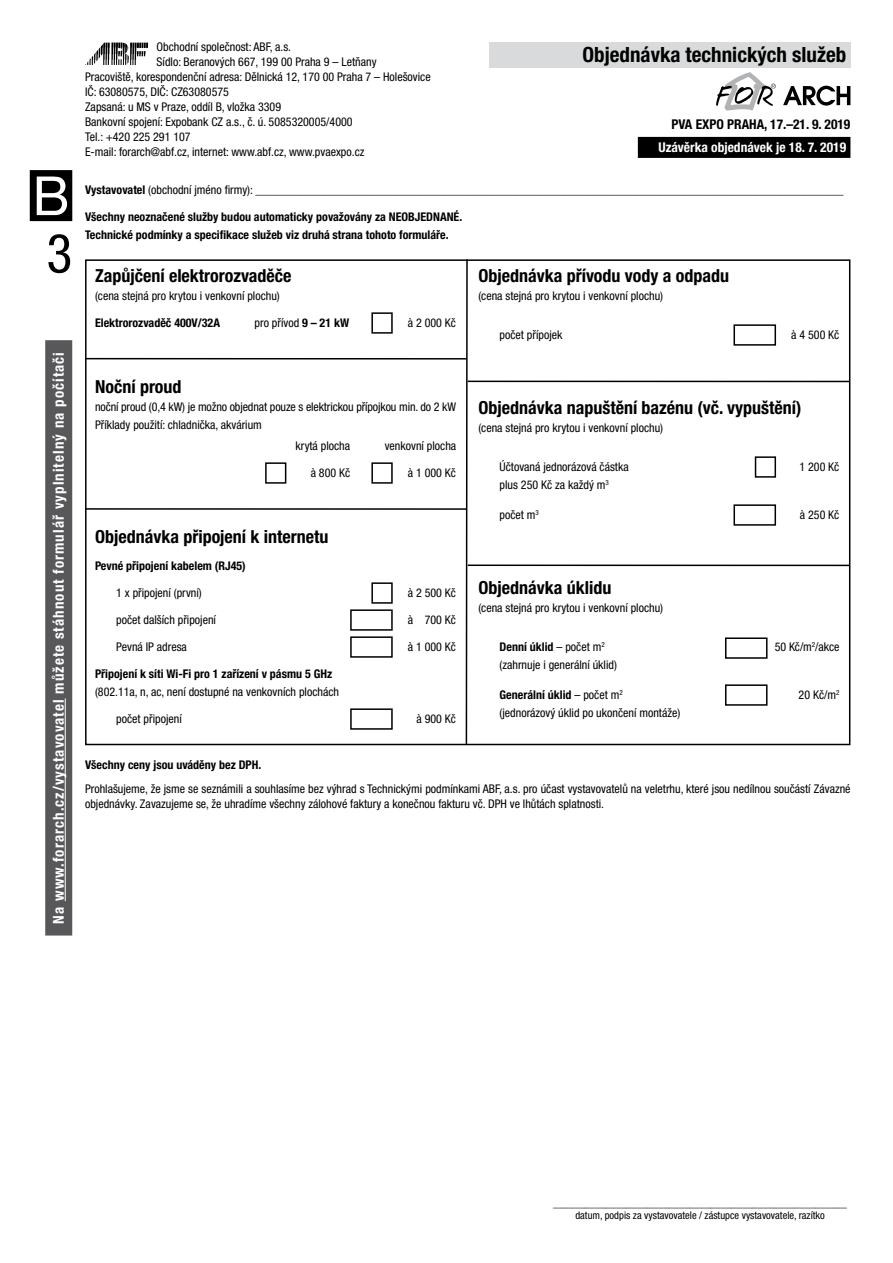
<style>
.page{position:relative;width:893px;height:1263px;background:#fff}
.page>*{position:absolute;margin:0;border:0;box-sizing:border-box;transform-origin:0 0}
.t1{font:54px "Helvetica Neue LT Pro";color:#fff}
.t2{font:condensed 54px "Helvetica Neue LT Pro";color:#000}
.t3{font:700 condensed 21px "Helvetica Neue LT Pro";color:#000}
.t4{font:700 condensed 18px "Helvetica Neue LT Pro";color:#000}
.t5{font:700 condensed 15px "Helvetica Neue LT Pro";letter-spacing:.07em;color:#fff}
.t6{font:700 condensed 13.5px "Helvetica Neue LT Pro";color:#fff}
.t7{font:700 condensed 13.5px "Helvetica Neue LT Pro";color:#000}
.t8{font:condensed 12px/15px "Helvetica Neue LT Pro";color:#000}
.t9{font:700 condensed 12px/18px "Helvetica Neue LT Pro";color:#000}
.t10{font:condensed 10.5px/12px "Helvetica Neue LT Pro";color:#000;text-align:center}
.s1{font-weight:700}
.s2{font-weight:400}
</style>
<div class="page">
<div style="left:45px;top:340px;width:27px;height:595px;background:#58585a"></div>
<hr style="left:65px;top:698px;width:1px;height:203px;background:#fff">
<div style="left:30px;top:170px;width:42px;height:51px;background:#000"></div>
<div style="left:638px;top:137px;width:212px;height:21px;background:#000"></div>
<svg style="left:716px;top:72px;width:60px;height:39px"></svg>
<svg style="left:783px;top:86px;width:67px;height:20px"></svg>
<svg style="left:85px;top:42px;width:63px;height:23px"></svg>
<div style="left:489px;top:43px;width:361px;height:25px;background:#d9dadb"></div>
<div style="left:371px;top:312px;width:22px;height:22px;border:2px solid #000"></div>
<div style="left:265px;top:462px;width:21px;height:22px;border:2px solid #000"></div>
<div style="left:371px;top:462px;width:22px;height:22px;border:2px solid #000"></div>
<div style="left:371px;top:582px;width:22px;height:22px;border:2px solid #000"></div>
<div style="left:350px;top:609px;width:43px;height:22px;border:2px solid #000"></div>
<div style="left:350px;top:636px;width:43px;height:22px;border:2px solid #000"></div>
<div style="left:350px;top:708px;width:43px;height:22px;border:2px solid #000"></div>
<div style="left:733px;top:324px;width:43px;height:22px;border:2px solid #000"></div>
<div style="left:755px;top:456px;width:21px;height:22px;border:2px solid #000"></div>
<div style="left:733px;top:504px;width:43px;height:22px;border:2px solid #000"></div>
<div style="left:725px;top:637px;width:42px;height:22px;border:2px solid #000"></div>
<div style="left:725px;top:684px;width:42px;height:22px;border:2px solid #000"></div>
<hr style="left:85px;top:508px;width:382px;height:2px;background:#000">
<svg style="left:465px;top:259px;width:3px;height:487px"></svg>
<hr style="left:468px;top:564px;width:382px;height:2px;background:#000">
<hr style="left:468px;top:381px;width:382px;height:1px;background:#000">
<hr style="left:85px;top:358px;width:382px;height:2px;background:#000">
<h1 class="t1" style="left:33px;top:164px;width:38px">B</h1>
<h1 class="t2" style="left:46px;top:222px;width:27px">3</h1>
<p class="t5" style="left:49px;top:924px;width:573px;rotate:-90deg">Na www.forarch.cz/vystavovatel můžete stáhnout formulář vyplnitelný na počítači</p>
<p class="t8" style="left:157px;top:39px;width:136px">Obchodní společnost: ABF, a.s.</p>
<p class="t8" style="left:157px;top:54px;width:221px">Sídlo: Beranových 667, 199 00 Praha 9 – Letňany</p>
<p class="t8" style="left:85px;top:69px;width:347px">Pracoviště, korespondenční adresa: Dělnická 12, 170 00 Praha 7 – Holešovice</p>
<p class="t8" style="left:85px;top:84px;width:145px">IČ: 63080575, DIČ: CZ63080575</p>
<p class="t8" style="left:85px;top:99px;width:198px">Zapsaná: u MS v Praze, oddíl B, vložka 3309</p>
<p class="t8" style="left:85px;top:114px;width:269px">Bankovní spojení: Expobank CZ a.s., č. ú. 5085320005/4000</p>
<p class="t8" style="left:85px;top:129px;width:107px">Tel.: +420 225 291 107</p>
<p class="t8" style="left:85px;top:144px;width:281px">E-mail: forarch@abf.cz, internet: www.abf.cz, www.pvaexpo.cz</p>
<h2 class="t3" style="left:583px;top:42px;width:265px">Objednávka technických služeb</h2>
<p class="t7" style="left:671px;top:116px;width:181px">PVA EXPO PRAHA, 17.–21. 9. 2019</p>
<p class="t6" style="left:658px;top:139px;width:189px">Uzávěrka objednávek je 18. 7. 2019</p>
<p class="t8" style="left:85px;top:182px;width:760px"><span class="s1">Vystavovatel</span> (obchodní jméno firmy): __________________________________________________________________________________________________</p>
<p class="t9" style="left:85px;top:208px;width:379px">Všechny neoznačené služby budou automaticky považovány za NEOBJEDNANÉ.<br>Technické podmínky a specifikace služeb viz druhá strana tohoto formuláře.</p>
<h3 class="t4" style="left:95px;top:265px;width:198px">Zapůjčení elektrorozvaděče</h3>
<p class="t8" style="left:95px;top:288px;width:186px">(cena stejná pro krytou i venkovní plochu)</p>
<p class="t9" style="left:95px;top:314px;width:126px">Elektrorozvaděč 400V/32A</p>
<p class="t8" style="left:255px;top:315px;width:96px">pro přívod <span class="s1">9 – 21 kW</span></p>
<p class="t8" style="left:408px;top:315px;width:50px">à 2 000 Kč</p>
<h3 class="t4" style="left:95px;top:376px;width:88px">Noční proud</h3>
<p class="t8" style="left:95px;top:398px;width:363px;line-height:18px">noční proud (0,4 kW) je možno objednat pouze s elektrickou přípojkou min. do 2 kW<br>Příklady použití: chladnička, akvárium</p>
<p class="t8" style="left:296px;top:438px;width:56px">krytá plocha</p>
<p class="t8" style="left:385px;top:438px;width:73px">venkovní plocha</p>
<p class="t8" style="left:311px;top:465px;width:41px">à 800 Kč</p>
<p class="t8" style="left:408px;top:465px;width:50px">à 1 000 Kč</p>
<h3 class="t4" style="left:95px;top:526px;width:235px">Objednávka připojení k internetu</h3>
<p class="t9" style="left:95px;top:557px;width:152px">Pevné připojení kabelem (RJ45)</p>
<p class="t8" style="left:116px;top:585px;width:87px">1 x připojení (první)</p>
<p class="t8" style="left:408px;top:585px;width:50px">à 2 500 Kč</p>
<p class="t8" style="left:116px;top:612px;width:101px">počet dalších připojení</p>
<p class="t8" style="left:408px;top:612px;width:50px">à 700 Kč</p>
<p class="t8" style="left:116px;top:639px;width:72px">Pevná IP adresa</p>
<p class="t8" style="left:408px;top:639px;width:50px">à 1 000 Kč</p>
<p class="t9" style="left:95px;top:665px;width:239px">Připojení k síti Wi-Fi pro 1 zařízení v pásmu 5 GHz</p>
<p class="t8" style="left:95px;top:684px;width:245px">(802.11a, n, ac, není dostupné na venkovních plochách</p>
<p class="t8" style="left:116px;top:711px;width:67px">počet připojení</p>
<p class="t8" style="left:417px;top:711px;width:41px">à 900 Kč</p>
<h3 class="t4" style="left:478px;top:265px;width:252px">Objednávka přívodu vody a odpadu</h3>
<p class="t8" style="left:478px;top:288px;width:186px">(cena stejná pro krytou i venkovní plochu)</p>
<p class="t8" style="left:500px;top:327px;width:64px">počet přípojek</p>
<p class="t8" style="left:791px;top:327px;width:50px">à 4 500 Kč</p>
<h3 class="t4" style="left:478px;top:397px;width:325px">Objednávka napuštění bazénu (vč. vypuštění)</h3>
<p class="t8" style="left:478px;top:420px;width:186px">(cena stejná pro krytou i venkovní plochu)</p>
<p class="t8" style="left:500px;top:459px;width:130px">Účtovaná jednorázová částka</p>
<p class="t8" style="left:799px;top:459px;width:41px">1 200 Kč</p>
<p class="t8" style="left:500px;top:477px;width:111px">plus 250 Kč za každý m<sup>3</sup></p>
<p class="t8" style="left:500px;top:507px;width:41px">počet m<sup>3</sup></p>
<p class="t8" style="left:800px;top:507px;width:41px">à 250 Kč</p>
<h3 class="t4" style="left:478px;top:577px;width:134px">Objednávka úklidu</h3>
<p class="t8" style="left:478px;top:600px;width:186px">(cena stejná pro krytou i venkovní plochu)</p>
<p class="t9" style="left:500px;top:638px;width:107px">Denní úklid <span class="s2">– počet m</span><sup>2</sup></p>
<p class="t8" style="left:775px;top:639px;width:66px">50 Kč/m<sup>2</sup>/akce</p>
<p class="t8" style="left:500px;top:657px;width:119px">(zahrnuje i generální úklid)</p>
<p class="t9" style="left:500px;top:686px;width:125px">Generální úklid <span class="s2">– počet m</span><sup>2</sup></p>
<p class="t8" style="left:799px;top:687px;width:42px">20 Kč/m<sup>2</sup></p>
<p class="t8" style="left:500px;top:705px;width:182px">(jednorázový úklid po ukončení montáže)</p>
<p class="t9" style="left:85px;top:756px;width:178px">Všechny ceny jsou uváděny bez DPH.</p>
<p class="t8" style="left:85px;top:781px;width:767px">Prohlašujeme, že jsme se seznámili a souhlasíme bez výhrad s Technickými podmínkami ABF, a.s. pro účast vystavovatelů na veletrhu, které jsou nedílnou součástí Závazné objednávky. Zavazujeme se, že uhradíme všechny zálohové faktury a konečnou fakturu vč. DPH ve lhůtách splatnosti.</p>
<p class="t10" style="left:553px;top:1197px;width:296px">________________________________________________________ datum, podpis za vystavovatele / zástupce vystavovatele, razítko</p>
</div>
